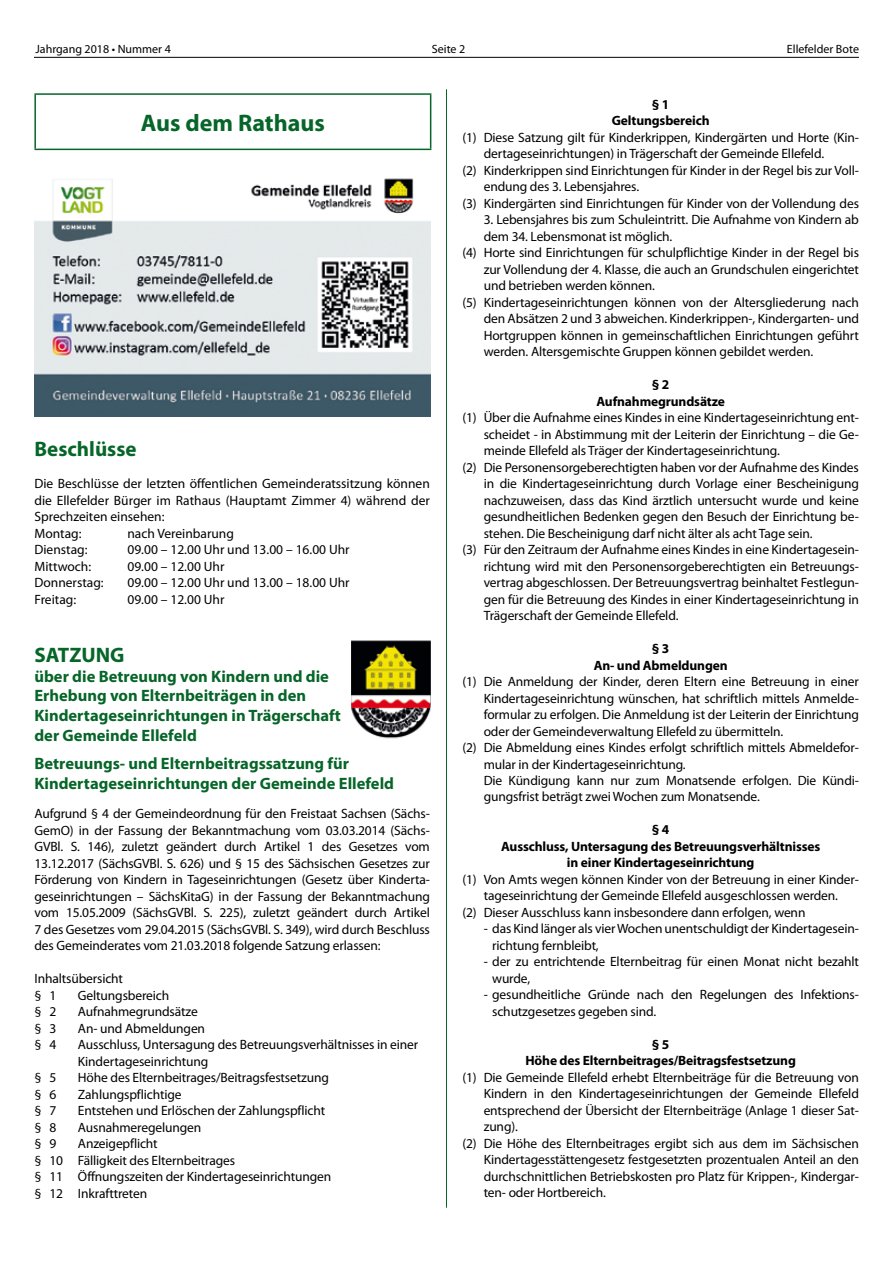
<style>
.page{position:relative;width:893px;height:1263px;background:#fff}
.page>*{position:absolute;margin:0;border:0;box-sizing:border-box;transform-origin:0 0}
.t1{font:700 24px "Myriad Pro";color:#066528}
.t2{font:700 21px "Myriad Pro";color:#066528}
.t3{font:700 16.5px/19.8px "Myriad Pro";color:#066528}
.t4{font:13.5px/16.5px "Myriad Pro";letter-spacing:-.01em;color:#000}
.t5{font:700 13.5px/16.5px "Myriad Pro";letter-spacing:-.01em;color:#000;text-align:center}
.t6{font:12px "Myriad Pro";color:#000}
</style>
<div class="page">
<hr style="left:34px;top:57px;width:825px;height:1px;background:#000">
<hr style="left:446px;top:89px;width:1px;height:1119px;background:#066528">
<img style="left:34px;top:178px;width:397px;height:239px">
<hr style="left:34px;top:93px;width:397px;height:2px;background:#066528">
<hr style="left:34px;top:95px;width:2px;height:54px;background:#066528">
<hr style="left:430px;top:95px;width:1px;height:54px;background:#066528">
<hr style="left:34px;top:149px;width:397px;height:1px;background:#066528">
<img style="left:351px;top:640px;width:80px;height:99px">
<p class="t6" style="left:36px;top:42px;width:137px">Jahrgang 2018 • Nummer 4</p>
<p class="t6" style="left:432px;top:42px;width:35px">Seite 2</p>
<p class="t6" style="left:787px;top:42px;width:74px">Ellefelder Bote</p>
<h1 class="t1" style="left:141px;top:107px;width:185px">Aus dem Rathaus</h1>
<h2 class="t2" style="left:34px;top:436px;width:104px">Beschlüsse</h2>
<p class="t4" style="left:34px;top:475px;width:397px">Die Beschlüsse der letzten öffentlichen Gemeinderatssitzung können die Ellefelder Bürger im Rathaus (Hauptamt Zimmer 4) während der Sprechzeiten einsehen:<br>Montag:</p>
<p class="t4" style="left:127px;top:525px;width:108px">nach Vereinbarung</p>
<p class="t4" style="left:34px;top:541px;width:55px">Dienstag:</p>
<p class="t4" style="left:127px;top:541px;width:224px">09.00 – 12.00 Uhr und 13.00 – 16.00 Uhr</p>
<p class="t4" style="left:34px;top:558px;width:58px">Mittwoch:</p>
<p class="t4" style="left:127px;top:558px;width:98px">09.00 – 12.00 Uhr</p>
<p class="t4" style="left:34px;top:574px;width:71px">Donnerstag:</p>
<p class="t4" style="left:127px;top:574px;width:224px">09.00 – 12.00 Uhr und 13.00 – 18.00 Uhr</p>
<p class="t4" style="left:34px;top:591px;width:43px">Freitag:</p>
<p class="t4" style="left:127px;top:591px;width:98px">09.00 – 12.00 Uhr</p>
<h2 class="t2" style="left:34px;top:641px;width:92px">SATZUNG</h2>
<p class="t3" style="left:34px;top:666px;width:308px">über die Betreuung von Kindern und die Erhebung von Elternbeiträgen in den Kindertageseinrichtungen in Trägerschaft der Gemeinde Ellefeld</p>
<p class="t3" style="left:34px;top:753px;width:361px">Betreuungs- und Elternbeitragssatzung für<br>Kindertageseinrichtungen der Gemeinde Ellefeld</p>
<p class="t4" style="left:34px;top:805px;width:397px;text-align:justify">Aufgrund § 4 der Gemeindeordnung für den Freistaat Sachsen (Sächs-GemO) in der Fassung der Bekanntmachung vom 03.03.2014 (Sächs-GVBl. S. 146), zuletzt geändert durch Artikel 1 des Gesetzes vom 13.12.2017 (SächsGVBl. S. 626) und § 15 des Sächsischen Gesetzes zur Förderung von Kindern in Tageseinrichtungen (Gesetz über Kinderta&shy;geseinrichtungen – SächsKitaG) in der Fassung der Bekanntmachung vom 15.05.2009 (SächsGVBl. S. 225), zuletzt geändert durch Artikel 7 des Gesetzes vom 29.04.2015 (SächsGVBl. S. 349), wird durch Beschluss des Gemeinderates vom 21.03.2018 folgende Satzung erlassen:</p>
<p class="t4" style="left:34px;top:970px;width:90px">Inhaltsübersicht § 1</p>
<p class="t4" style="left:78px;top:986px;width:93px">Geltungsbereich</p>
<p class="t4" style="left:34px;top:1003px;width:23px">§ 2</p>
<p class="t4" style="left:78px;top:1003px;width:121px">Aufnahmegrundsätze</p>
<p class="t4" style="left:34px;top:1019px;width:23px">§ 3</p>
<p class="t4" style="left:78px;top:1019px;width:129px">An- und Abmeldungen</p>
<p class="t4" style="left:34px;top:1036px;width:23px">§ 4</p>
<p class="t4" style="left:78px;top:1036px;width:342px">Ausschluss, Untersagung des Betreuungsverhältnisses in einer<br>Kindertageseinrichtung</p>
<p class="t4" style="left:34px;top:1069px;width:23px">§ 5</p>
<p class="t4" style="left:78px;top:1069px;width:252px">Höhe des Elternbeitrages/Beitragsfestsetzung</p>
<p class="t4" style="left:34px;top:1085px;width:23px">§ 6</p>
<p class="t4" style="left:78px;top:1085px;width:105px">Zahlungspflichtige</p>
<p class="t4" style="left:34px;top:1102px;width:23px">§ 7</p>
<p class="t4" style="left:78px;top:1102px;width:249px">Entstehen und Erlöschen der Zahlungspflicht</p>
<p class="t4" style="left:34px;top:1118px;width:23px">§ 8</p>
<p class="t4" style="left:78px;top:1118px;width:125px">Ausnahmeregelungen</p>
<p class="t4" style="left:34px;top:1135px;width:23px">§ 9</p>
<p class="t4" style="left:34px;top:1135px;width:298px;text-indent:43px">Anzeigepflicht<br>§ 10 Fälligkeit des Elternbeitrages<br>§ 11 Öffnungszeiten der Kindertageseinrichtungen § 12 Inkrafttreten</p>
<p class="t5" style="left:612px;top:95px;width:99px">§ 1<br>Geltungsbereich</p>
<p class="t4" style="left:462px;top:129px;width:398px">(1) Diese Satzung gilt für Kinderkrippen, Kindergärten und Horte (Kin-</p>
<p class="t4" style="left:484px;top:145px;width:342px">dertageseinrichtungen) in Trägerschaft der Gemeinde Ellefeld.</p>
<p class="t4" style="left:462px;top:162px;width:398px">(2) Kinderkrippen sind Einrichtungen für Kinder in der Regel bis zur Voll-</p>
<p class="t4" style="left:484px;top:178px;width:157px">endung des 3. Lebensjahres.</p>
<p class="t4" style="left:462px;top:195px;width:398px">(3) Kindergärten sind Einrichtungen für Kinder von der Vollendung des</p>
<p class="t4" style="left:484px;top:211px;width:377px">3. Lebensjahres bis zum Schuleintritt. Die Aufnahme von Kindern ab</p>
<p class="t4" style="left:484px;top:228px;width:190px">dem 34. Lebensmonat ist möglich.</p>
<p class="t4" style="left:462px;top:244px;width:398px">(4) Horte sind Einrichtungen für schulpflichtige Kinder in der Regel bis</p>
<p class="t4" style="left:484px;top:261px;width:377px">zur Vollendung der 4. Klasse, die auch an Grundschulen eingerichtet</p>
<p class="t4" style="left:484px;top:277px;width:173px">und betrieben werden können.</p>
<p class="t4" style="left:462px;top:293px;width:398px">(5) Kindertageseinrichtungen können von der Altersgliederung nach</p>
<p class="t4" style="left:484px;top:310px;width:377px">den Absätzen 2 und 3 abweichen. Kinderkrippen-, Kindergarten- und</p>
<p class="t4" style="left:484px;top:326px;width:377px">Hortgruppen können in gemeinschaftlichen Einrichtungen geführt</p>
<p class="t4" style="left:484px;top:343px;width:331px">werden. Altersgemischte Gruppen können gebildet werden.</p>
<p class="t5" style="left:596px;top:376px;width:130px">§ 2<br>Aufnahmegrundsätze</p>
<p class="t4" style="left:462px;top:409px;width:398px">(1) Über die Aufnahme eines Kindes in eine Kindertageseinrichtung ent-</p>
<p class="t4" style="left:484px;top:425px;width:377px">scheidet - in Abstimmung mit der Leiterin der Einrichtung – die Ge-</p>
<p class="t4" style="left:484px;top:442px;width:298px">meinde Ellefeld als Träger der Kindertageseinrichtung.</p>
<p class="t4" style="left:462px;top:458px;width:398px">(2) Die Personensorgeberechtigten haben vor der Aufnahme des Kindes</p>
<p class="t4" style="left:484px;top:475px;width:377px">in die Kindertageseinrichtung durch Vorlage einer Bescheinigung</p>
<p class="t4" style="left:484px;top:491px;width:377px">nachzuweisen, dass das Kind ärztlich untersucht wurde und keine</p>
<p class="t4" style="left:484px;top:508px;width:377px">gesundheitlichen Bedenken gegen den Besuch der Einrichtung be-</p>
<p class="t4" style="left:484px;top:524px;width:331px">stehen. Die Bescheinigung darf nicht älter als acht Tage sein.</p>
<p class="t4" style="left:462px;top:541px;width:398px">(3) Für den Zeitraum der Aufnahme eines Kindes in eine Kindertagesein-</p>
<p class="t4" style="left:484px;top:557px;width:377px">richtung wird mit den Personensorgeberechtigten ein Betreuungs-</p>
<p class="t4" style="left:484px;top:574px;width:377px">vertrag abgeschlossen. Der Betreuungsvertrag beinhaltet Festlegun-</p>
<p class="t4" style="left:484px;top:590px;width:377px">gen für die Betreuung des Kindes in einer Kindertageseinrichtung in</p>
<p class="t4" style="left:484px;top:607px;width:196px">Trägerschaft der Gemeinde Ellefeld.</p>
<p class="t5" style="left:594px;top:640px;width:135px">§ 3<br>An- und Abmeldungen</p>
<p class="t4" style="left:462px;top:673px;width:398px">(1) Die Anmeldung der Kinder, deren Eltern eine Betreuung in einer</p>
<p class="t4" style="left:484px;top:689px;width:377px">Kindertageseinrichtung wünschen, hat schriftlich mittels Anmelde-</p>
<p class="t4" style="left:484px;top:706px;width:377px">formular zu erfolgen. Die Anmeldung ist der Leiterin der Einrichtung</p>
<p class="t4" style="left:484px;top:722px;width:301px">oder der Gemeindeverwaltung Ellefeld zu übermitteln.</p>
<p class="t4" style="left:462px;top:739px;width:398px">(2) Die Abmeldung eines Kindes erfolgt schriftlich mittels Abmeldefor-</p>
<p class="t4" style="left:484px;top:755px;width:204px">mular in der Kindertageseinrichtung.</p>
<p class="t4" style="left:484px;top:772px;width:377px">Die Kündigung kann nur zum Monatsende erfolgen. Die Kündi-</p>
<p class="t4" style="left:484px;top:788px;width:278px">gungsfrist beträgt zwei Wochen zum Monatsende.</p>
<p class="t5" style="left:501px;top:821px;width:321px">§ 4<br>Ausschluss, Untersagung des Betreuungsverhältnisses in einer Kindertageseinrichtung</p>
<p class="t4" style="left:462px;top:871px;width:398px">(1) Von Amts wegen können Kinder von der Betreuung in einer Kinder-</p>
<p class="t4" style="left:484px;top:887px;width:356px">tageseinrichtung der Gemeinde Ellefeld ausgeschlossen werden.</p>
<p class="t4" style="left:462px;top:904px;width:345px">(2) Dieser Ausschluss kann insbesondere dann erfolgen, wenn</p>
<p class="t4" style="left:492px;top:920px;width:368px;text-indent:-9px">- das Kind länger als vier Wochen unentschuldigt der Kindertagesein&shy;richtung fernbleibt,</p>
<p class="t4" style="left:492px;top:953px;width:368px;text-indent:-9px">- der zu entrichtende Elternbeitrag für einen Monat nicht bezahlt wurde,</p>
<p class="t4" style="left:492px;top:986px;width:368px;text-indent:-9px">- gesundheitliche Gründe nach den Regelungen des Infektions&shy;schutzgesetzes gegeben sind.</p>
<p class="t5" style="left:525px;top:1036px;width:272px">§ 5<br>Höhe des Elternbeitrages/Beitragsfestsetzung</p>
<p class="t4" style="left:462px;top:1069px;width:398px">(1) Die Gemeinde Ellefeld erhebt Elternbeiträge für die Betreuung von</p>
<p class="t4" style="left:484px;top:1085px;width:377px">Kindern in den Kindertageseinrichtungen der Gemeinde Ellefeld</p>
<p class="t4" style="left:484px;top:1102px;width:377px">entsprechend der Übersicht der Elternbeiträge (Anlage 1 dieser Sat-</p>
<p class="t4" style="left:484px;top:1118px;width:36px">zung).</p>
<p class="t4" style="left:462px;top:1135px;width:398px">(2) Die Höhe des Elternbeitrages ergibt sich aus dem im Sächsischen</p>
<p class="t4" style="left:484px;top:1151px;width:377px">Kindertagesstättengesetz festgesetzten prozentualen Anteil an den</p>
<p class="t4" style="left:484px;top:1168px;width:377px">durchschnittlichen Betriebskosten pro Platz für Krippen-, Kindergar-</p>
<p class="t4" style="left:484px;top:1184px;width:124px">ten- oder Hortbereich.</p>
</div>
